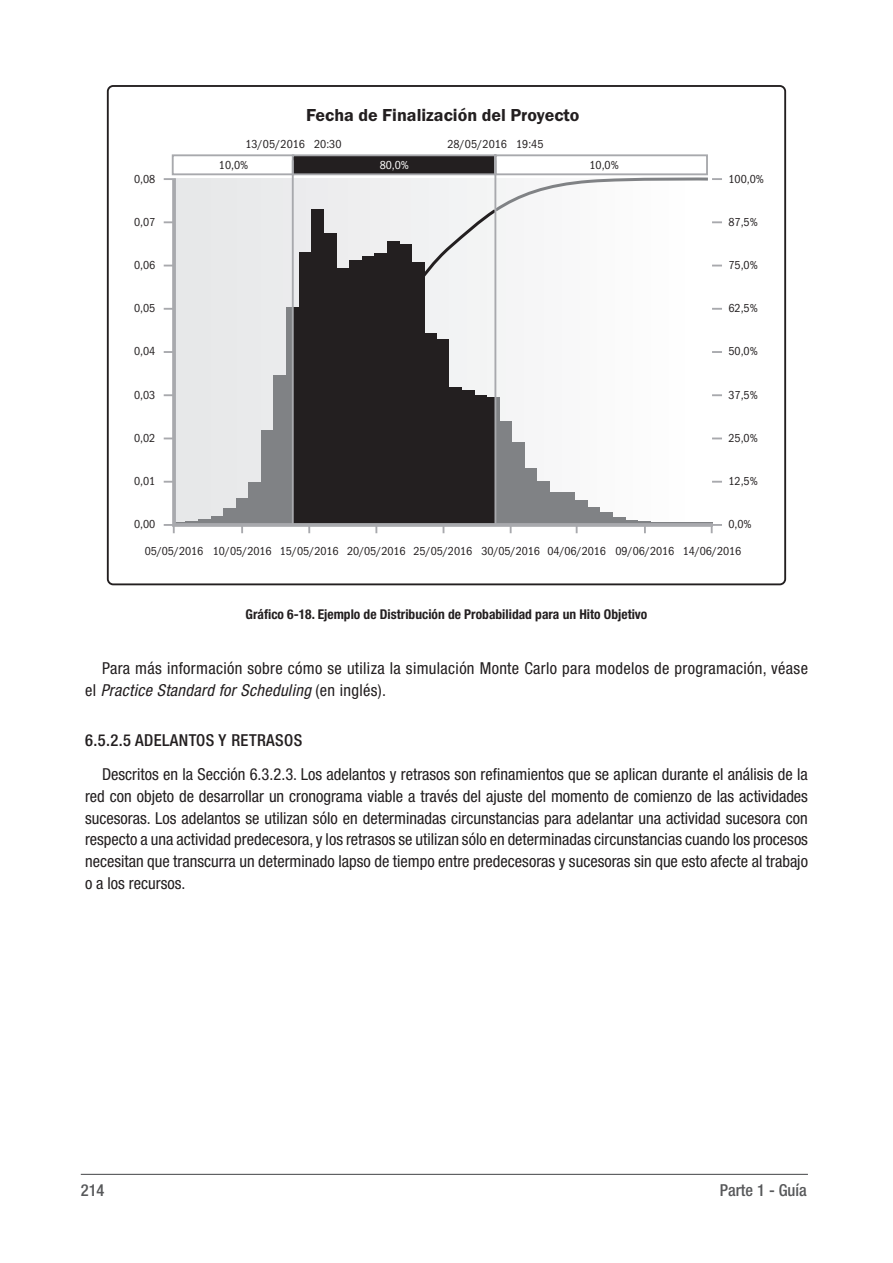
<style>
.page{position:relative;width:893px;height:1263px;background:#fff}
.page>*{position:absolute;margin:0;border:0;box-sizing:border-box;transform-origin:0 0}
.t1{font:600 18px "Franklin Gothic";color:#231f20}
.t2{font:condensed 16.5px/21.8px "Helvetica Neue";letter-spacing:.02em;color:#231f20}
.t3{font:500 condensed 16.5px "Helvetica Neue";letter-spacing:.025em;color:#231f20}
.t4{font:500 condensed 16.5px "Helvetica Neue";color:#57585a}
.t5{font:700 condensed 13.5px "Helvetica Neue";color:#231f20}
.t6{font:condensed 12px "Franklin Gothic";letter-spacing:-.01em;color:#231f20}
.t7{font:condensed 12px "Franklin Gothic";color:#fff}
.s1{font-style:italic}
</style>
<div class="page">
<hr style="left:81px;top:1174px;width:727px;height:1px;background:#57585a">
<div style="left:107px;top:85px;width:679px;height:500px;border:2px solid #231f20;border-radius:5px"></div>
<svg style="left:164px;top:481px;width:6px;height:2px"></svg>
<svg style="left:164px;top:437px;width:6px;height:2px"></svg>
<svg style="left:164px;top:394px;width:6px;height:2px"></svg>
<svg style="left:164px;top:351px;width:6px;height:2px"></svg>
<svg style="left:164px;top:308px;width:6px;height:2px"></svg>
<svg style="left:164px;top:221px;width:6px;height:2px"></svg>
<svg style="left:164px;top:178px;width:6px;height:2px"></svg>
<div style="left:172px;top:154px;width:122px;height:21px;border:2px solid #a8a9ad"></div>
<svg style="left:164px;top:524px;width:11px;height:9px"></svg>
<svg style="left:644px;top:524px;width:78px;height:9px"></svg>
<svg style="left:170px;top:175px;width:547px;height:354px"></svg>
<svg style="left:291px;top:154px;width:431px;height:168px"></svg>
<hr style="left:494px;top:160px;width:2px;height:365px;background:#a8a9ad">
<p class="t6" style="left:134px;top:172px;width:23px">0,08</p>
<p class="t6" style="left:134px;top:215px;width:23px">0,07</p>
<p class="t6" style="left:134px;top:258px;width:23px">0,06</p>
<p class="t6" style="left:134px;top:301px;width:23px">0,05</p>
<p class="t6" style="left:134px;top:345px;width:23px">0,04</p>
<p class="t6" style="left:134px;top:388px;width:23px">0,03</p>
<p class="t6" style="left:134px;top:431px;width:23px">0,02</p>
<p class="t6" style="left:134px;top:474px;width:23px">0,01</p>
<p class="t6" style="left:134px;top:517px;width:23px">0,00</p>
<p class="t1" style="left:306px;top:104px;width:275px">Fecha de Finalización del Proyecto</p>
<p class="t6" style="left:245px;top:138px;width:98px">13/05/2016 20:30</p>
<p class="t6" style="left:447px;top:138px;width:98px">28/05/2016 19:45</p>
<p class="t6" style="left:219px;top:159px;width:31px">10,0%</p>
<p class="t7" style="left:380px;top:159px;width:31px">80,0%</p>
<p class="t6" style="left:589px;top:159px;width:31px">10,0%</p>
<p class="t6" style="left:728px;top:172px;width:37px">100,0%</p>
<p class="t6" style="left:728px;top:215px;width:31px">87,5%</p>
<p class="t6" style="left:728px;top:258px;width:31px">75,0%</p>
<p class="t6" style="left:728px;top:301px;width:31px">62,5%</p>
<p class="t6" style="left:728px;top:345px;width:31px">50,0%</p>
<p class="t6" style="left:728px;top:388px;width:31px">37,5%</p>
<p class="t6" style="left:728px;top:431px;width:31px">25,0%</p>
<p class="t6" style="left:728px;top:474px;width:31px">12,5%</p>
<p class="t6" style="left:728px;top:517px;width:25px">0,0%</p>
<p class="t6" style="left:145px;top:544px;width:598px">05/05/2016 10/05/2016 15/05/2016 20/05/2016 25/05/2016 30/05/2016 04/06/2016 09/06/2016 14/06/2016</p>
<p class="t5" style="left:246px;top:606px;width:403px">Gráfico 6-18. Ejemplo de Distribución de Probabilidad para un Hito Objetivo</p>
<p class="t2" style="left:85px;top:657px;width:724px;text-indent:17px">Para más información sobre cómo se utiliza la simulación Monte Carlo para modelos de programación, véase el <span class="s1">Practice Standard for Scheduling</span> (en inglés).</p>
<p class="t3" style="left:85px;top:730px;width:219px">6.5.2.5 ADELANTOS Y RETRASOS</p>
<p class="t2" style="left:85px;top:763px;width:724px;text-align:justify;text-indent:17px">Descritos en la Sección 6.3.2.3. Los adelantos y retrasos son refinamientos que se aplican durante el análisis de la red con objeto de desarrollar un cronograma viable a través del ajuste del momento de comienzo de las actividades sucesoras. Los adelantos se utilizan sólo en determinadas circunstancias para adelantar una actividad sucesora con respecto a una actividad predecesora, y los retrasos se utilizan sólo en determinadas circunstancias cuando los procesos necesitan que transcurra un determinado lapso de tiempo entre predecesoras y sucesoras sin que esto afecte al trabajo o a los recursos.</p>
<p class="t4" style="left:81px;top:1180px;width:25px">214</p>
<p class="t4" style="left:720px;top:1180px;width:89px">PARTE 1 - GUÍA</p>
</div>
